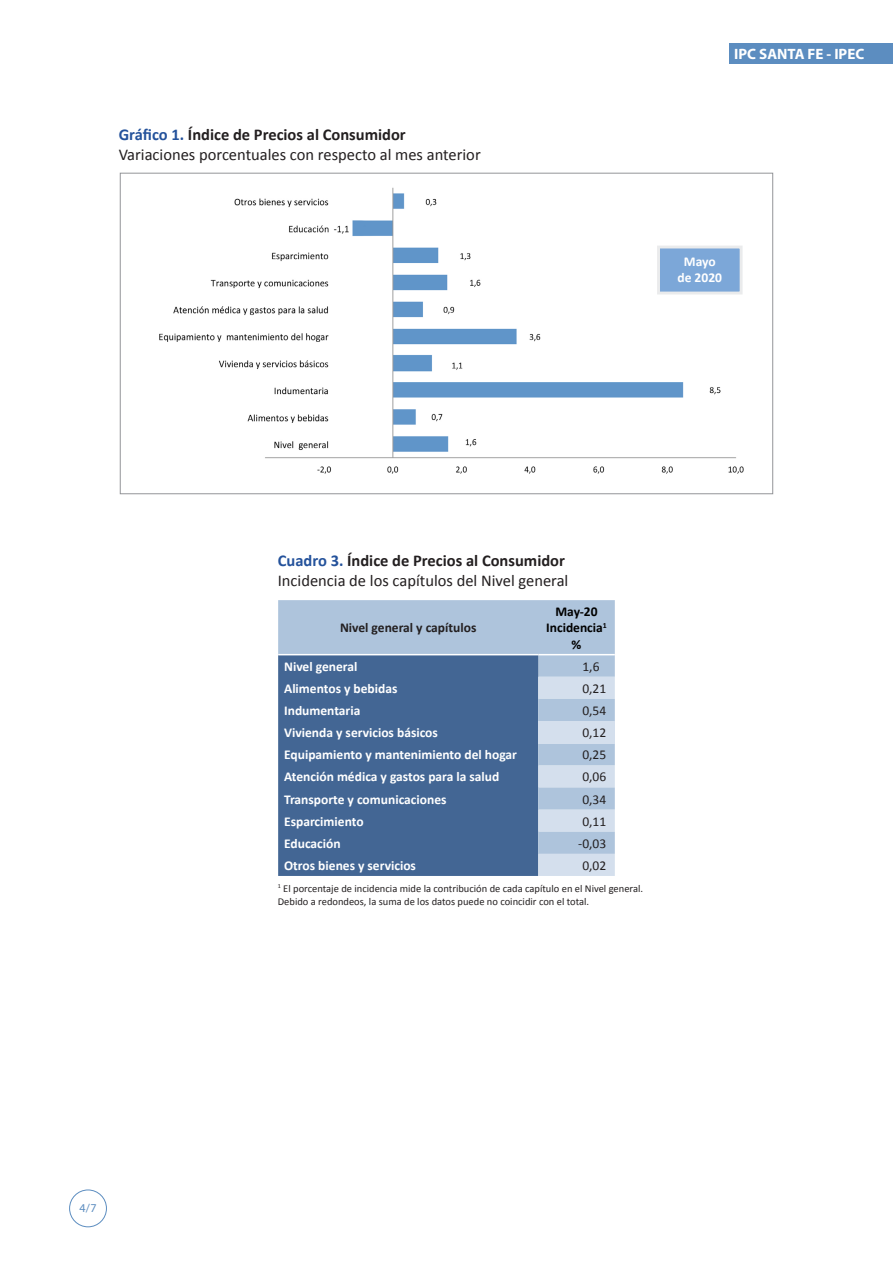
<style>
.page{position:relative;width:893px;height:1263px;background:#fff}
.page>*{position:absolute;margin:0;border:0;box-sizing:border-box;transform-origin:0 0}
.Titulo_Cuadros{font:700 16.5px "Calibri";color:#231f20}
.Titulo_Cuadro_R{font:16.5px "Calibri";color:#231f20}
.Titulo_Cuadros-2{font:16.5px "Calibri";color:#231f20}
.t1{font:700 15px "Myriad Pro";color:#fff}
.t2{font:700 13.5px "Calibri";color:#fff}
.t3{font:13.5px "Calibri";color:#231f20}
.t4{font:700 13.5px "Calibri";color:#231f20}
.t5{font:700 13.5px "Calibri";color:#000}
.t6{font:12px "Myriad Pro";color:#5c8dc0}
.Fuente{font:10.5px "Calibri";color:#231f20}
.s1{color:#24529b}
</style>
<div class="page">
<div style="left:69px;top:1189px;width:38px;height:38px;border:1px solid #5c8dc0;border-radius:50%"></div>
<div style="left:729px;top:43px;width:164px;height:21px;background:#5c8dc0"></div>
<img style="left:159px;top:187px;width:585px;height:287px">
<svg style="left:278px;top:600px;width:337px;height:276px;background:#6d8bb0"></svg>
<div style="left:538px;top:721px;width:77px;height:22px;background:#d4dfed"></div>
<hr style="left:278px;top:654px;width:260px;height:1px;background:#fff">
<hr style="left:538px;top:654px;width:77px;height:1px;background:#fff">
<div style="left:657px;top:246px;width:86px;height:48px;background:#7ca7d8;border:3px solid #eaebec"></div>
<p class="Titulo_Cuadros" style="left:119px;top:124px;width:288px"><span class="s1">Gráfico 1.</span> Índice de Precios al Consumidor</p>
<p class="Titulo_Cuadro_R" style="left:119px;top:144px;width:363px">Variaciones porcentuales con respecto al mes anterior</p>
<p class="t1" style="left:734px;top:44px;width:131px">IPC SANTA FE - IPEC</p>
<p class="t2" style="left:684px;top:253px;width:33px">Mayo</p>
<p class="t2" style="left:677px;top:269px;width:46px">de 2020</p>
<p class="Titulo_Cuadros" style="left:278px;top:550px;width:289px"><span class="s1">Cuadro 3.</span> Índice de Precios al Consumidor</p>
<p class="Titulo_Cuadros-2" style="left:278px;top:570px;width:292px">Incidencia de los capítulos del Nivel general</p>
<p class="t4" style="left:340px;top:619px;width:138px">Nivel general y capítulos</p>
<p class="t5" style="left:555px;top:603px;width:44px">May-20</p>
<p class="t5" style="left:546px;top:619px;width:62px">Incidencia<sup>1</sup></p>
<p class="t5" style="left:572px;top:635px;width:11px">%</p>
<p class="t2" style="left:284px;top:658px;width:75px">Nivel general</p>
<p class="t3" style="left:582px;top:658px;width:19px">1,6</p>
<p class="t2" style="left:284px;top:680px;width:115px">Alimentos y bebidas</p>
<p class="t3" style="left:582px;top:680px;width:25px">0,21</p>
<p class="t2" style="left:284px;top:702px;width:78px">Indumentaria</p>
<p class="t3" style="left:582px;top:702px;width:25px">0,54</p>
<p class="t2" style="left:284px;top:724px;width:155px">Vivienda y servicios básicos</p>
<p class="t3" style="left:582px;top:724px;width:25px">0,12</p>
<p class="t2" style="left:284px;top:746px;width:234px">Equipamiento y mantenimiento del hogar</p>
<p class="t3" style="left:582px;top:746px;width:25px">0,25</p>
<p class="t2" style="left:284px;top:768px;width:217px">Atención médica y gastos para la salud</p>
<p class="t3" style="left:582px;top:768px;width:25px">0,06</p>
<p class="t2" style="left:284px;top:790px;width:164px">Transporte y comunicaciones</p>
<p class="t3" style="left:582px;top:790px;width:25px">0,34</p>
<p class="t2" style="left:284px;top:812px;width:81px">Esparcimiento</p>
<p class="t3" style="left:582px;top:813px;width:25px">0,11</p>
<p class="t2" style="left:284px;top:835px;width:58px">Educación</p>
<p class="t3" style="left:578px;top:835px;width:30px">-0,03</p>
<p class="t2" style="left:284px;top:857px;width:133px">Otros bienes y servicios</p>
<p class="t3" style="left:582px;top:857px;width:25px">0,02</p>
<p class="Fuente" style="left:278px;top:882px;width:367px"><sup>1</sup> El porcentaje de incidencia mide la contribución de cada capítulo en el Nivel general.</p>
<p class="Fuente" style="left:278px;top:895px;width:313px">Debido a redondeos, la suma de los datos puede no coincidir con el total.</p>
<p class="t6" style="left:79px;top:1201px;width:19px">4/7</p>
</div>
